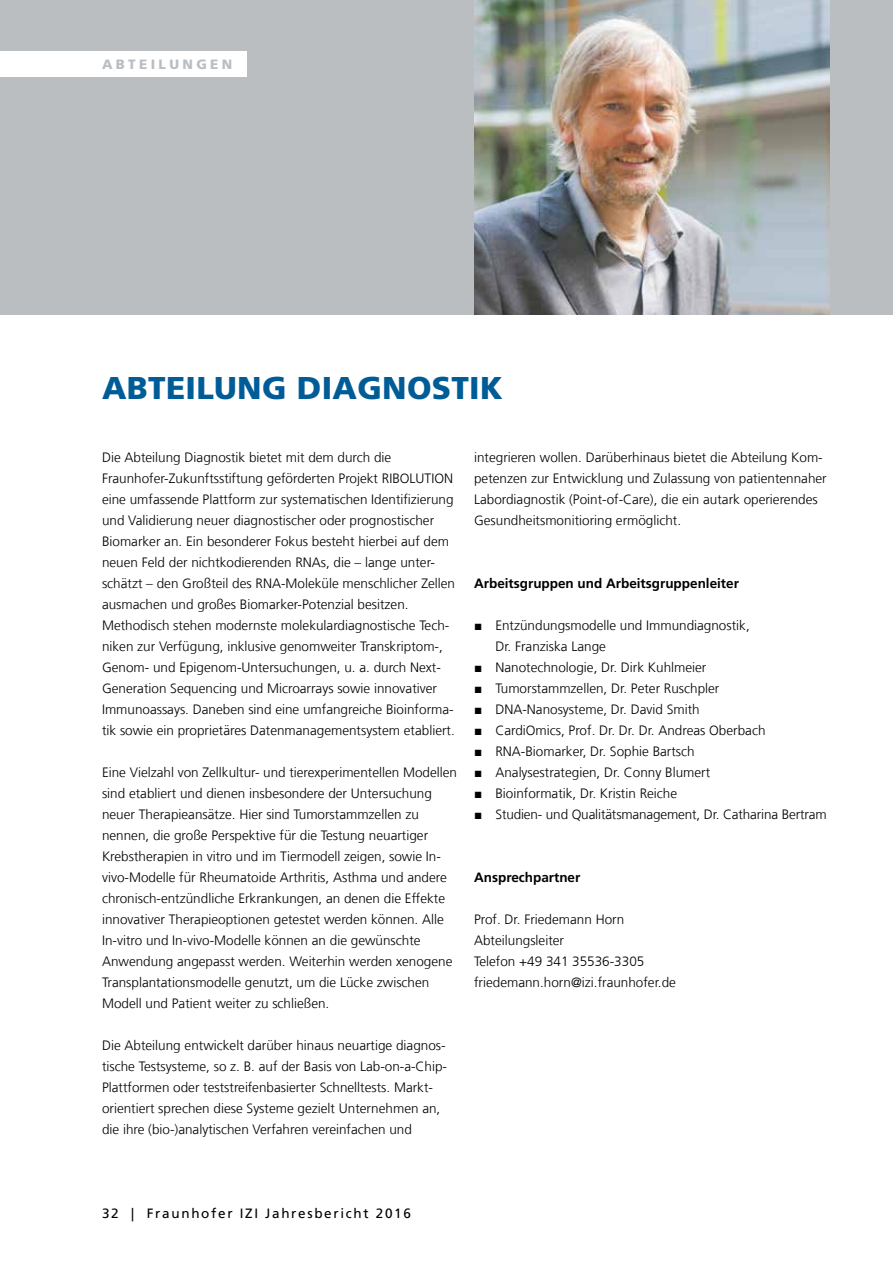
<style>
.page{position:relative;width:893px;height:1263px;background:#fff}
.page>*{position:absolute;margin:0;border:0;box-sizing:border-box;transform-origin:0 0}
.t1{font:900 31.5px "Frutiger LT Com";letter-spacing:.01em;color:#005c97}
.t2{font:300 13.5px/21px "Frutiger LT Com";color:#000}
.t3{font:700 13.5px "Frutiger LT Com";color:#000}
.t4{font:13.5px "Frutiger LT Com";letter-spacing:.125em;color:#000}
.t5{font:900 13.5px "Frutiger LT Com";letter-spacing:.25em;color:#bbbec1}
.s1{font-family:"Arial";font-weight:400}
</style>
<div class="page">
<div style="left:0;top:0;width:893px;height:315px;background:#bbbec1"></div>
<div style="left:0;top:51px;width:247px;height:26px;background:#fff"></div>
<img style="left:474px;top:0;width:355px;height:315px">
<p class="t5" style="left:102px;top:56px;width:132px">ABTEILUNGEN</p>
<h1 class="t1" style="left:102px;top:369px;width:402px">ABTEILUNG DIAGNOSTIK</h1>
<p class="t2" style="left:102px;top:447px;width:355px">Die Abteilung Diagnostik bietet mit dem durch die Fraunhofer-Zukunftsstiftung geförderten Projekt RIBOLUTION eine umfassende Plattform zur systematischen Identifizierung und Validierung neuer diagnostischer oder prognostischer Biomarker an. Ein besonderer Fokus besteht hierbei auf dem neuen Feld der nichtkodierenden RNAs, die – lange unter&shy;schätzt – den Großteil des RNA-Moleküle menschlicher Zellen ausmachen und großes Biomarker-Potenzial besitzen.<br>Methodisch stehen modernste molekulardiagnostische Tech&shy;niken zur Verfügung, inklusive genomweiter Transkriptom-, Genom- und Epigenom-Untersuchungen, u. a. durch Next-Generation Sequencing und Microarrays sowie innovativer Immunoassays. Daneben sind eine umfangreiche Bioinforma&shy;tik sowie ein proprietäres Datenmanagementsystem etabliert.</p>
<p class="t2" style="left:102px;top:762px;width:357px">Eine Vielzahl von Zellkultur- und tierexperimentellen Modellen sind etabliert und dienen insbesondere der Untersuchung neuer Therapieansätze. Hier sind Tumorstammzellen zu nennen, die große Perspektive für die Testung neuartiger Krebstherapien in vitro und im Tiermodell zeigen, sowie In&shy;vivo-Modelle für Rheumatoide Arthritis, Asthma und andere chronisch-entzündliche Erkrankungen, an denen die Effekte innovativer Therapieoptionen getestet werden können. Alle In-vitro und In-vivo-Modelle können an die gewünschte Anwendung angepasst werden. Weiterhin werden xenogene Transplantationsmodelle genutzt, um die Lücke zwischen Modell und Patient weiter zu schließen.</p>
<p class="t2" style="left:102px;top:1035px;width:347px">Die Abteilung entwickelt darüber hinaus neuartige diagnos&shy;tische Testsysteme, so z. B. auf der Basis von Lab-on-a-Chip-Plattformen oder teststreifenbasierter Schnelltests. Markt&shy;orientiert sprechen diese Systeme gezielt Unternehmen an, die ihre (bio-)analytischen Verfahren vereinfachen und</p>
<p class="t2" style="left:474px;top:447px;width:354px">integrieren wollen. Darüberhinaus bietet die Abteilung Kom&shy;petenzen zur Entwicklung und Zulassung von patientennaher Labordiagnostik (Point-of-Care), die ein autark operierendes Gesundheitsmonitioring ermöglicht.</p>
<p class="t3" style="left:474px;top:575px;width:266px">Arbeitsgruppen und Arbeitsgruppenleiter</p>
<p class="t2" style="left:495px;top:615px;width:256px;text-indent:-21px"><span class="s1">■</span> Entzündungsmodelle und Immundiagnostik,<br>Dr. Franziska Lange</p>
<p class="t2" style="left:474px;top:657px;width:234px"><span class="s1">■</span> Nanotechnologie, Dr. Dirk Kuhlmeier</p>
<p class="t2" style="left:474px;top:678px;width:247px"><span class="s1">■</span> Tumorstammzellen, Dr. Peter Ruschpler</p>
<p class="t2" style="left:474px;top:699px;width:227px"><span class="s1">■</span> DNA-Nanosysteme, Dr. David Smith</p>
<p class="t2" style="left:474px;top:720px;width:293px"><span class="s1">■</span> CardiOmics, Prof. Dr. Dr. Dr. Andreas Oberbach</p>
<p class="t2" style="left:474px;top:741px;width:222px"><span class="s1">■</span> RNA-Biomarker, Dr. Sophie Bartsch</p>
<p class="t2" style="left:474px;top:762px;width:238px"><span class="s1">■</span> Analysestrategien, Dr. Conny Blumert</p>
<p class="t2" style="left:474px;top:783px;width:205px"><span class="s1">■</span> Bioinformatik, Dr. Kristin Reiche</p>
<p class="t2" style="left:474px;top:804px;width:354px"><span class="s1">■</span> Studien- und Qualitätsmanagement, Dr. Catharina Bertram</p>
<p class="t3" style="left:474px;top:869px;width:108px">Ansprechpartner</p>
<p class="t2" style="left:474px;top:909px;width:203px">Prof. Dr. Friedemann Horn<br>Abteilungsleiter<br>Telefon +49 341 35536-3305 friedemann.horn@izi.fraunhofer.de</p>
<p class="t4" style="left:102px;top:1205px;width:310px">32 | Fraunhofer IZI Jahresbericht 2016</p>
</div>
